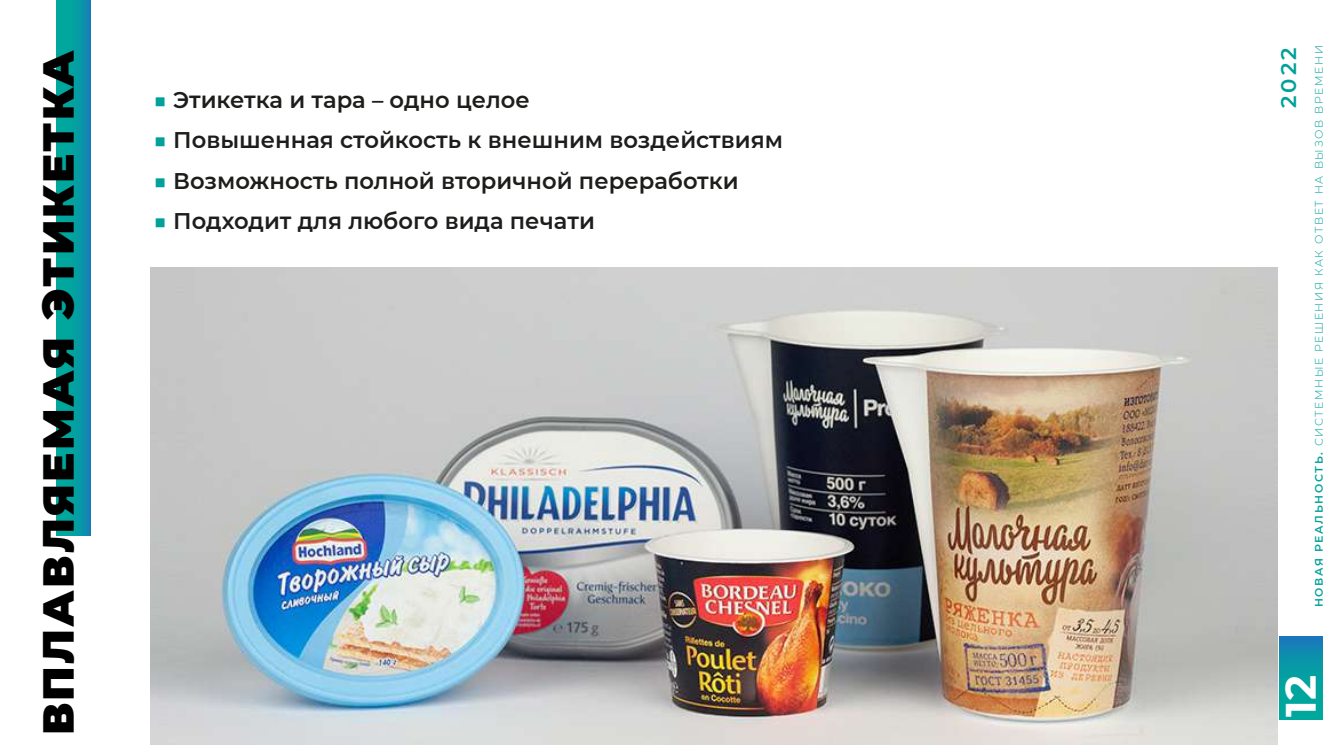
<style>
.page{position:relative;width:1340px;height:745px;background:#fff}
.page>*{position:absolute;margin:0;border:0;box-sizing:border-box;transform-origin:0 0}
.t1{font:900 43.31px "Montserrat";letter-spacing:.05em;color:#000}
.t2{font:700 42.35px "Montserrat";color:#fff}
.t3{font:600 22.66px "Montserrat";color:#1d1d1b}
.t4{font:600 21.26px "Montserrat";color:#00a19a}
.t5{font:300 10.94px "Montserrat";letter-spacing:.15em;color:#00a19a}
.s1{color:#00a19a}
.s2{font-weight:600}
</style>
<div class="page">
<div style="left:57px;top:0;width:34px;height:535px;background:linear-gradient(to right,#00b197,#1088b0)"></div>
<img style="left:150px;top:267px;width:1127px;height:477px">
<div style="left:1279px;top:635px;width:43px;height:84px;background:linear-gradient(to bottom,#1581b5,#00b197)"></div>
<h1 class="t1" style="left:26px;top:734px;width:686px;rotate:-90deg">ВПЛАВЛЯЕМАЯ ЭТИКЕТКА</h1>
<p class="t3" style="left:153px;top:84px;width:378px"><span class="s1">■</span> Этикетка и тара – одно целое</p>
<p class="t3" style="left:153px;top:124px;width:631px"><span class="s1">■</span> Повышенная стойкость к внешним воздействиям</p>
<p class="t3" style="left:153px;top:164px;width:587px"><span class="s1">■</span> Возможность полной вторичной переработки</p>
<p class="t3" style="left:153px;top:205px;width:443px"><span class="s1">■</span> Подходит для любого вида печати</p>
<p class="t4" style="left:1273px;top:108px;width:62px;rotate:-90deg">2022</p>
<p class="t5" style="left:1311px;top:607px;width:563px;rotate:-90deg"><span class="s2">НОВАЯ РЕАЛЬНОСТЬ.</span> СИСТЕМНЫЕ РЕШЕНИЯ КАК ОТВЕТ НА ВЫЗОВ ВРЕМЕНИ</p>
<h2 class="t2" style="left:1270px;top:716px;width:43px;rotate:-90deg">12</h2>
</div>
